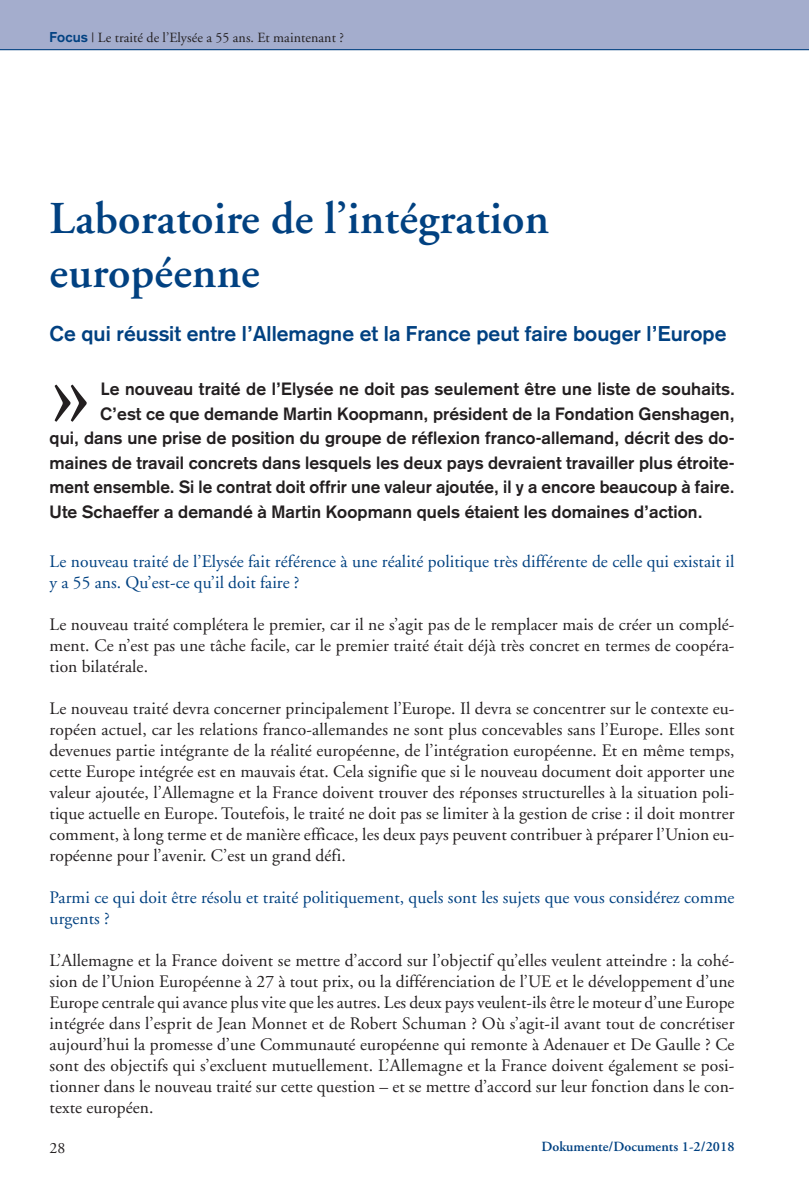
<style>
.page{position:relative;width:809px;height:1191px;background:#fff}
.page>*{position:absolute;margin:0;border:0;box-sizing:border-box;transform-origin:0 0}
.t1{font:111.48px "Adobe Garamond";color:#231f20}
.t2{font:600 45.5px/54.2px "Adobe Garamond";letter-spacing:.005em;color:#014181}
.t3{font:700 21px "Akzidenz Grotesk";letter-spacing:.005em;color:#014181}
.t4{font:17.5px/21px "Adobe Garamond";letter-spacing:.005em;color:#231f20;text-align:justify}
.t5{font:700 17.5px "Akzidenz Grotesk";letter-spacing:.005em;color:#231f20}
.t6{font:17.5px/21px "Adobe Garamond";letter-spacing:.005em;color:#014181}
.t7{font:15.75px "Adobe Garamond";color:#231f20}
.t8{font:14px "Adobe Garamond";letter-spacing:.005em;color:#231f20}
.t9{font:600 14px "Adobe Garamond";letter-spacing:.005em;color:#014181}
.s1{font-family:"Akzidenz Grotesk";font-weight:700;color:#014181}
</style>
<div class="page">
<div style="left:0;top:0;width:809px;height:50px;background:#a4adcd"></div>
<hr style="left:0;top:49px;width:809px;height:1px;background:#014181">
<p class="t8" style="left:50px;top:32px;width:296px"><span class="s1">Focus</span> | Le traité de l’Elysée a 55 ans. Et maintenant ?</p>
<h2 class="t2" style="left:50px;top:195px;width:501px">Laboratoire de l’intégration européenne</h2>
<p class="t3" style="left:50px;top:326px;width:678px">Ce qui réussit entre l’Allemagne et la France peut faire bouger l’Europe</p>
<h1 class="t1" style="left:50px;top:346px;width:44px">»</h1>
<p class="t5" style="left:101px;top:383px;width:636px">Le nouveau traité de l’Elysée ne doit pas seulement être une liste de souhaits.</p>
<p class="t5" style="left:100px;top:407px;width:636px">C’est ce que demande Martin Koopmann, président de la Fondation Genshagen,</p>
<p class="t5" style="left:50px;top:432px;width:686px">qui, dans une prise de position du groupe de réflexion franco-allemand, décrit des do-</p>
<p class="t5" style="left:50px;top:456px;width:686px">maines de travail concrets dans lesquels les deux pays devraient travailler plus étroite-</p>
<p class="t5" style="left:50px;top:481px;width:686px">ment ensemble. Si le contrat doit offrir une valeur ajoutée, il y a encore beaucoup à faire.</p>
<p class="t5" style="left:50px;top:505px;width:654px">Ute Schaeffer a demandé à Martin Koopmann quels étaient les domaines d’action.</p>
<p class="t6" style="left:50px;top:552px;width:686px">Le nouveau traité de l’Elysée fait référence à une réalité politique très différente de celle qui existait il y a 55 ans. Qu’est-ce qu’il doit faire ?</p>
<p class="t4" style="left:50px;top:615px;width:686px">Le nouveau traité complétera le premier, car il ne s’agit pas de le remplacer mais de créer un complé&shy;ment. Ce n’est pas une tâche facile, car le premier traité était déjà très concret en termes de coopéra&shy;tion bilatérale.</p>
<p class="t4" style="left:50px;top:699px;width:686px">Le nouveau traité devra concerner principalement l’Europe. Il devra se concentrer sur le contexte eu&shy;ropéen actuel, car les relations franco-allemandes ne sont plus concevables sans l’Europe. Elles sont devenues partie intégrante de la réalité européenne, de l’intégration européenne. Et en même temps, cette Europe intégrée est en mauvais état. Cela signifie que si le nouveau document doit apporter une valeur ajoutée, l’Allemagne et la France doivent trouver des réponses structurelles à la situation poli&shy;tique actuelle en Europe. Toutefois, le traité ne doit pas se limiter à la gestion de crise : il doit montrer comment, à long terme et de manière efficace, les deux pays peuvent contribuer à préparer l’Union eu&shy;ropéenne pour l’avenir. C’est un grand défi.</p>
<p class="t6" style="left:50px;top:888px;width:686px">Parmi ce qui doit être résolu et traité politiquement, quels sont les sujets que vous considérez comme urgents ?</p>
<p class="t4" style="left:50px;top:951px;width:686px">L’Allemagne et la France doivent se mettre d’accord sur l’objectif qu’elles veulent atteindre : la cohé&shy;sion de l’Union Européenne à 27 à tout prix, ou la différenciation de l’UE et le développement d’une Europe centrale qui avance plus vite que les autres. Les deux pays veulent-ils être le moteur d’une Europe intégrée dans l’esprit de Jean Monnet et de Robert Schuman ? Où s’agit-il avant tout de concrétiser aujourd’hui la promesse d’une Communauté européenne qui remonte à Adenauer et De Gaulle ? Ce sont des objectifs qui s’excluent mutuellement. L’Allemagne et la France doivent également se posi&shy;tionner dans le nouveau traité sur cette question – et se mettre d’accord sur leur fonction dans le con&shy;texte européen.</p>
<p class="t7" style="left:50px;top:1141px;width:17px">28</p>
<p class="t9" style="left:541px;top:1141px;width:194px">Dokumente/Documents 1-2/2018</p>
</div>
